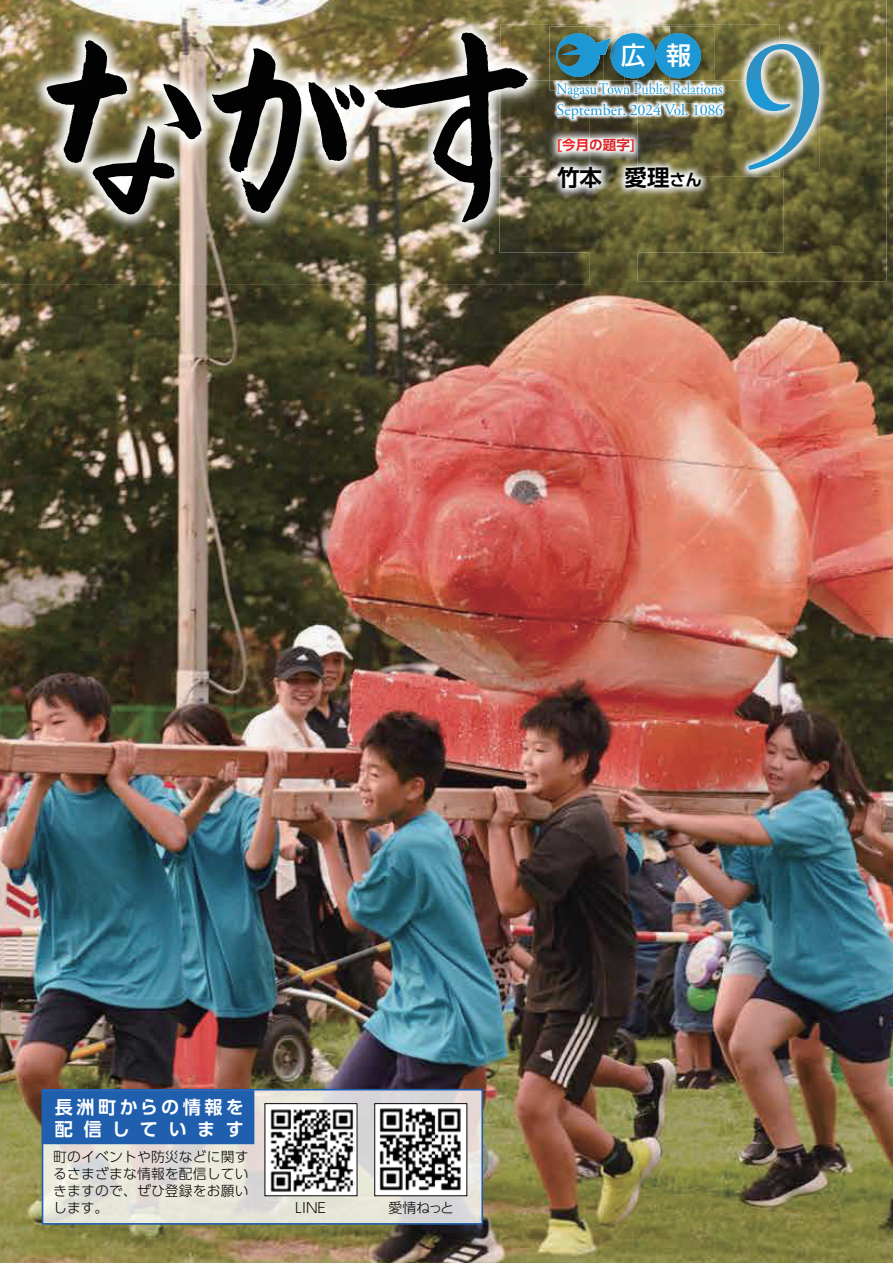
<style>
.page{position:relative;width:893px;height:1263px;background:#fff}
.page>*{position:absolute;margin:0;border:0;box-sizing:border-box;transform-origin:0 0}
.t1{font:180px "Adobe Garamond Pro";color:#2f90c4}
.t2{font:26.25px "Rodin Pro DB 90 pv RKSJ H";color:#fff}
.t3{font:22.5px "UD Shin Go Pro De Bold 90 pv RKSJ H";color:#030303}
.t4{font:18px/21.3px "UD Shin Go Pro De Bold 90 pv RKSJ H";letter-spacing:.2em;color:#fff}
.t5{font:16.05px "Adobe Garamond Pro";color:#1e98d5;scale:.88 1}
.t6{font:16.05px "Adobe Garamond Pro";color:#1e98d5}
.t7{font:13.95px "UD Shin Go Pro Light 90 pv RKSJ H";color:#030303}
.t8{font:13.8px/17px "UD Shin Go Pro Light 90 pv RKSJ H";letter-spacing:.01em;color:#030303;text-align:justify}
.t9{font:13.5px "UD Shin Go Pro De Bold 90 pv RKSJ H";color:#d92428}
.s1{color:#1d97d5}
.s2{color:#1f97d4}
.s3{color:#277caa}
.s4{color:#2196d2}
.s5{color:#288abe}
.s6{color:#2889bd}
.s7{color:#2195d1}
.s8{color:#267aa7}
.s9{color:#1e97d4}
.s10{color:#ee2026}
.s11{font-size:16.5px}
</style>
<div class="page">
<img style="left:0;top:0;width:893px;height:1263px">
<img style="left:590px;top:24px;width:47px;height:2px">
<img style="left:590px;top:26px;width:47px;height:7px">
<img style="left:604px;top:26px;width:21px;height:7px">
<img style="left:637px;top:0;width:249px;height:281px">
<img style="left:637px;top:24px;width:142px;height:146px">
<img style="left:649px;top:26px;width:21px;height:61px">
<img style="left:649px;top:40px;width:7px;height:32px">
<img style="left:656px;top:33px;width:45px;height:45px">
<img style="left:667px;top:44px;width:23px;height:23px">
<img style="left:746px;top:44px;width:73px;height:126px">
<img style="left:45px;top:1092px;width:435px;height:130px">
<div style="left:42px;top:1089px;width:441px;height:136px;border:2px solid #1f5fad"></div>
<div style="left:43px;top:1091px;width:211px;height:52px;background:#1f5fad"></div>
<div style="left:42px;top:1090px;width:212px;height:54px;border:2px solid #1f5fad"></div>
<div style="left:375px;top:1103px;width:92px;height:93px;background:#fff"></div>
<div style="left:374px;top:1103px;width:93px;height:93px;border:1px solid #030303"></div>
<img style="left:379px;top:1108px;width:82px;height:83px">
<div style="left:265px;top:1103px;width:92px;height:93px;background:#fff"></div>
<img style="left:270px;top:1109px;width:85px;height:83px">
<img style="left:590px;top:115px;width:47px;height:137px">
<img style="left:590px;top:115px;width:32px;height:4px">
<img style="left:637px;top:170px;width:146px;height:82px">
<img style="left:649px;top:92px;width:14px;height:2px">
<img style="left:673px;top:82px;width:49px;height:12px">
<img style="left:649px;top:103px;width:12px;height:12px">
<img style="left:674px;top:103px;width:49px;height:12px">
<svg style="left:664px;top:104px;width:12px;height:11px"></svg>
<svg style="left:590px;top:33px;width:59px;height:82px"></svg>
<img style="left:668px;top:80px;width:47px;height:12px">
<img style="left:673px;top:82px;width:42px;height:10px">
<img style="left:649px;top:82px;width:14px;height:10px">
<svg style="left:663px;top:87px;width:5px;height:7px"></svg>
<img style="left:746px;top:80px;width:37px;height:90px">
<img style="left:779px;top:103px;width:4px;height:57px">
<img style="left:590px;top:138px;width:44px;height:14px">
<img style="left:637px;top:167px;width:32px;height:21px">
<img style="left:0;top:0;width:536px;height:284px">
<img style="left:536px;top:0;width:54px;height:24px">
<img style="left:536px;top:252px;width:54px;height:32px">
<img style="left:499px;top:24px;width:91px;height:228px">
<img style="left:549px;top:26px;width:41px;height:54px">
<img style="left:556px;top:33px;width:34px;height:44px">
<img style="left:528px;top:80px;width:62px;height:97px">
<img style="left:557px;top:83px;width:33px;height:15px">
<img style="left:557px;top:167px;width:33px;height:21px">
<img style="left:374px;top:32px;width:154px;height:190px">
<img style="left:47px;top:40px;width:155px;height:174px">
<svg style="left:212px;top:48px;width:89px;height:165px;background:#6c685b"></svg>
<svg style="left:308px;top:82px;width:57px;height:79px"></svg>
<h2 class="t2" style="left:620px;top:46px;width:73px">広 報</h2>
<h1 class="t1" style="left:738px;top:31px;width:91px">9</h1>
<p class="t5" style="left:556px;top:82px;width:190px">Naga<span class="s1">s</span>uTow<span class="s2">n</span> <span class="s3">P</span><span class="s4">u</span><span class="s5">b</span><span class="s2">li</span>c <span class="s6">R</span><span class="s7">e</span><span class="s8">l</span><span class="s4">a</span><span class="s9">ti</span>ons</p>
<p class="t6" style="left:556px;top:103px;width:168px">September. 2024 Vol. 1086</p>
<p class="t9" style="left:557px;top:140px;width:79px"><span class="s10">[今月</span>の題字]</p>
<h3 class="t3" style="left:557px;top:169px;width:146px">竹本　愛理<span class="s11">さん</span></h3>
<h3 class="t4" style="left:55px;top:1099px;width:190px">長洲町からの情報を配信しています</h3>
<p class="t8" style="left:53px;top:1150px;width:197px">町のイベントや防災などに関するさまざまな情報を配信していきますので、ぜひ登録をお願いします。</p>
<p class="t7" style="left:295px;top:1202px;width:32px">LINE</p>
<p class="t7" style="left:389px;top:1202px;width:67px">愛情ねっと</p>
</div>
